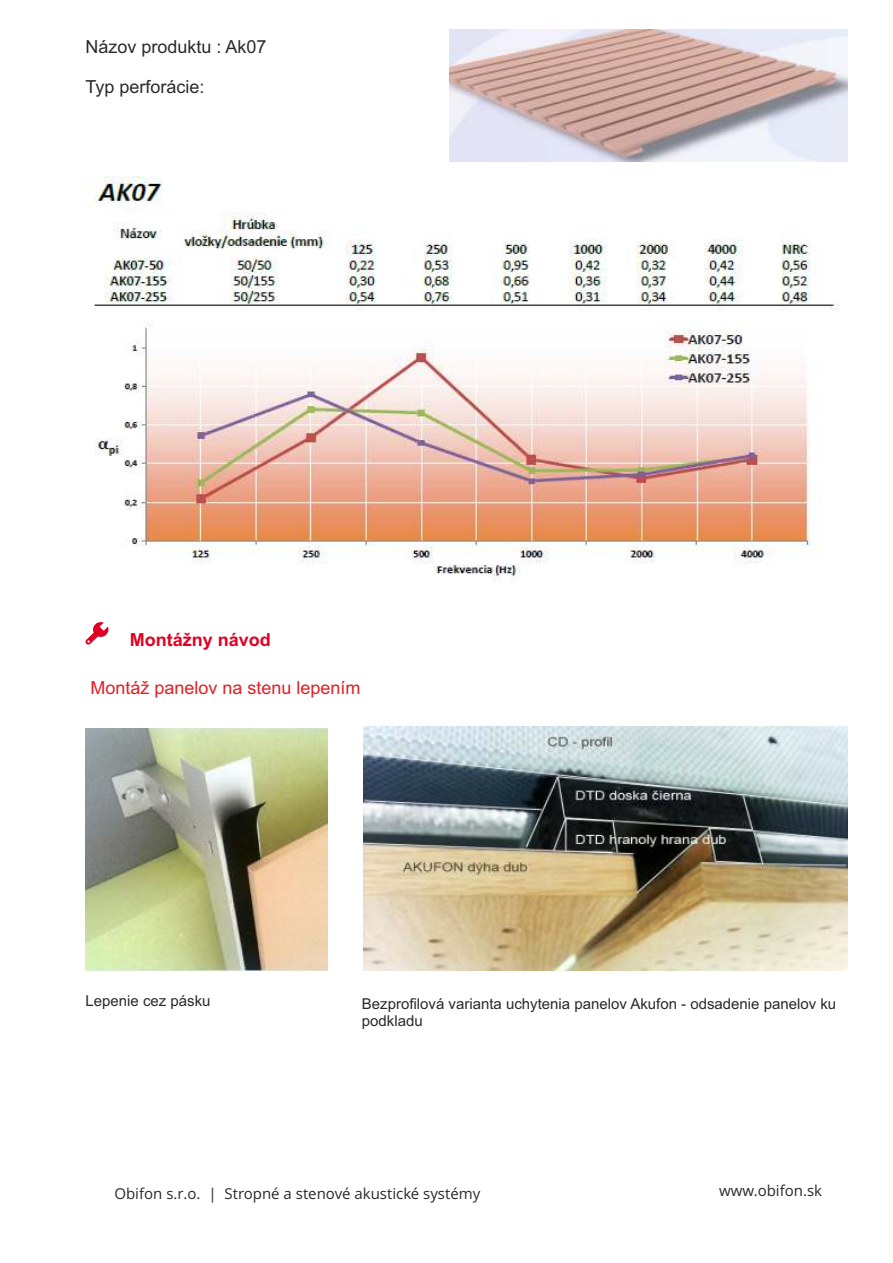
<style>
.page{position:relative;width:893px;height:1263px;background:#fff}
.page>*{position:absolute;margin:0;border:0;box-sizing:border-box;transform-origin:0 0}
.t1{font:18px "Arial";color:#2b2a29}
.t2{font:18px "Arial";color:#e31e24}
.t3{font:700 18px "Arial";color:#df0024}
.t4{font:15px/16.8px "Arial";color:#2b2a29}
.t5{font:15px "Open Sans";color:#2b2a29}
</style>
<div class="page">
<img style="left:449px;top:29px;width:398px;height:132px">
<img style="left:85px;top:177px;width:753px;height:405px">
<svg style="left:85px;top:622px;width:23px;height:22px"></svg>
<img style="left:85px;top:728px;width:243px;height:243px">
<img style="left:364px;top:727px;width:483px;height:244px">
<p class="t1" style="left:85px;top:40px;width:183px">Názov produktu : Ak07</p>
<p class="t1" style="left:85px;top:80px;width:121px">Typ perforácie:</p>
<p class="t3" style="left:130px;top:632px;width:143px">Montážny návod</p>
<p class="t2" style="left:90px;top:680px;width:272px">Montáž panelov na stenu lepením</p>
<p class="t4" style="left:85px;top:993px;width:127px">Lepenie cez pásku</p>
<p class="t4" style="left:362px;top:997px;width:476px">Bezprofilová varianta uchytenia panelov Akufon - odsadenie panelov ku podkladu</p>
<p class="t5" style="left:114px;top:1187px;width:367px">Obifon s.r.o. | Stropné a stenové akustické systémy</p>
<p class="t5" style="left:719px;top:1185px;width:104px">www.obifon.sk</p>
</div>
